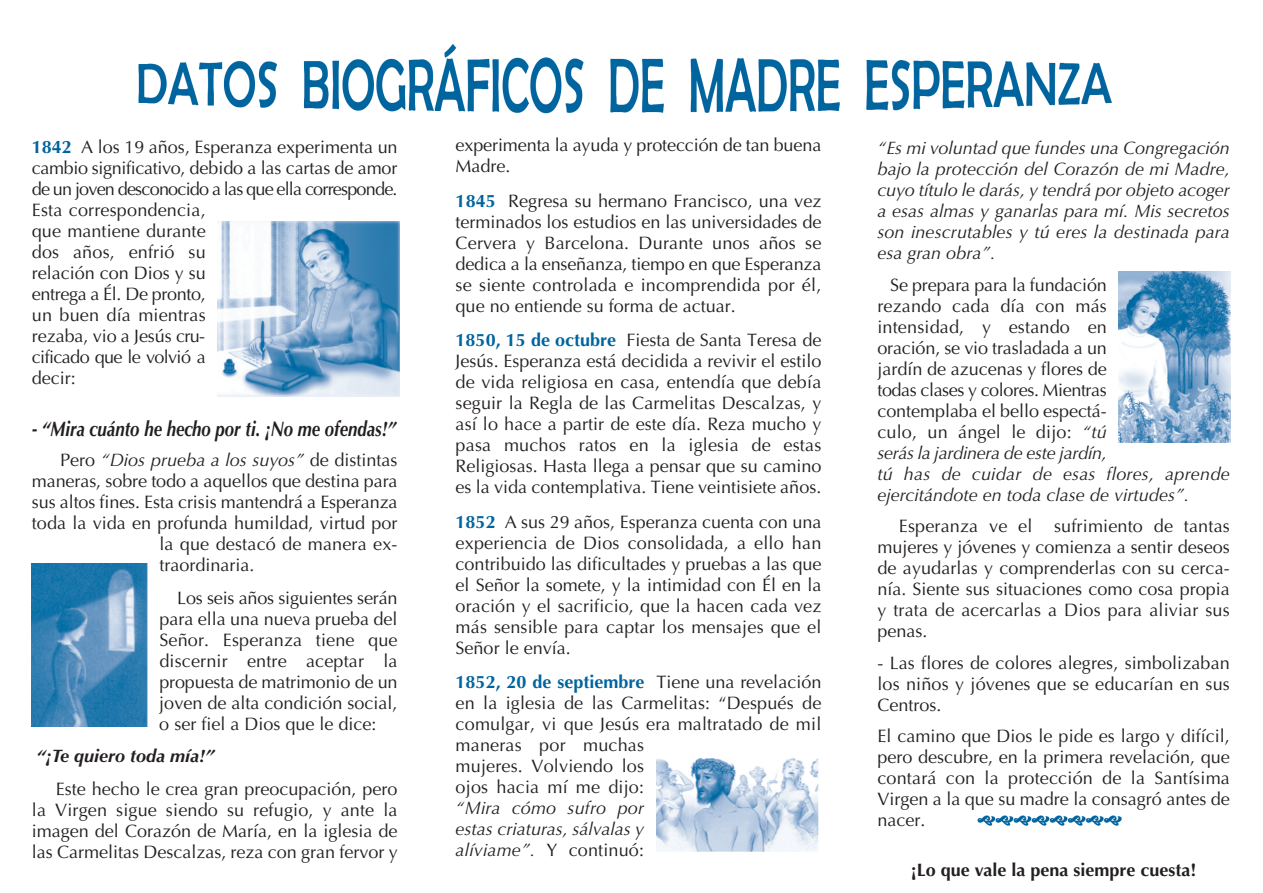
<style>
.page{position:relative;width:1263px;height:893px;background:#fff}
.page>*{position:absolute;margin:0;border:0;box-sizing:border-box;transform-origin:0 0}
.t1{font:italic 700 21px "Optima";color:#231f20;scale:.8 1}
.t2{font:18px/21px "Optima";color:#231f20;text-align:justify}
.t3{font:italic 18px/21px "Optima";letter-spacing:.005em;color:#231f20;text-align:justify}
.t4{font:700 18px "Optima";color:#231f20}
.t5{font:italic 700 18px "Optima";color:#231f20}
.s1{font-weight:700;color:#00649e}
.s2{font-style:normal}
.s3{font-style:italic}
</style>
<div class="page">
<img style="left:977px;top:815px;width:145px;height:11px">
<img style="left:138px;top:44px;width:974px;height:70px">
<img style="left:218px;top:221px;width:182px;height:176px">
<img style="left:32px;top:563px;width:115px;height:163px">
<img style="left:656px;top:758px;width:163px;height:94px">
<img style="left:1119px;top:271px;width:111px;height:171px">
<p class="t2" style="left:32px;top:136px;width:367px;text-align:left"><span class="s1">1842</span> A los 19 años, Esperanza experimenta un cambio significativo, debido a las cartas de amor de un joven desconocido a las que ella corresponde.<br>Esta correspondencia,<br>que mantiene durante<br>dos años, enfrió su<br>relación con Dios y su<br>entrega a Él. De pronto,<br>un buen día mientras<br>rezaba, vio a Jesús cru-<br>cificado que le volvió a<br>decir:</p>
<p class="t1" style="left:32px;top:417px;width:456px">- “Mira cuánto he hecho por ti. ¡No me ofendas!”</p>
<p class="t3" style="left:60px;top:450px;width:339px"><span class="s2">Pero</span> “Dios prueba a los suyos” <span class="s2">de distintas</span></p>
<p class="t2" style="left:32px;top:470px;width:367px">maneras, sobre todo a aquellos que destina para</p>
<p class="t2" style="left:32px;top:491px;width:367px">sus altos fines. Esta crisis mantendrá a Esperanza</p>
<p class="t2" style="left:32px;top:512px;width:367px">toda la vida en profunda humildad, virtud por</p>
<p class="t2" style="left:159px;top:533px;width:240px">la que destacó de manera ex-</p>
<p class="t2" style="left:159px;top:554px;width:97px">traordinaria.</p>
<p class="t2" style="left:159px;top:587px;width:240px;text-indent:18px">Los seis años siguientes serán para ella una nueva prueba del Señor. Esperanza tiene que discernir entre aceptar la propuesta de matrimonio de un joven de alta condición social, o ser fiel a Dios que le dice:</p>
<p class="t5" style="left:37px;top:745px;width:179px">“¡Te quiero toda mía!”</p>
<p class="t2" style="left:32px;top:778px;width:367px;text-indent:24px">Este hecho le crea gran preocupación, pero la Virgen sigue siendo su refugio, y ante la imagen del Corazón de María, en la iglesia de las Carmelitas Descalzas, reza con gran fervor y</p>
<p class="t2" style="left:456px;top:134px;width:367px">experimenta la ayuda y protección de tan buena<br>Madre.</p>
<p class="t2" style="left:456px;top:190px;width:367px"><span class="s1">1845</span> Regresa su hermano Francisco, una vez terminados los estudios en las universidades de Cervera y Barcelona. Durante unos años se dedica a la enseñanza, tiempo en que Esperanza se siente controlada e incomprendida por él, que no entiende su forma de actuar.</p>
<p class="t2" style="left:456px;top:329px;width:367px"><span class="s1">1850, 15 de octubre</span> Fiesta de Santa Teresa de Jesús. Esperanza está decidida a revivir el estilo de vida religiosa en casa, entendía que debía seguir la Regla de las Carmelitas Descalzas, y así lo hace a partir de este día. Reza mucho y pasa muchos ratos en la iglesia de estas Religiosas. Hasta llega a pensar que su camino es la vida contemplativa. Tiene veintisiete años.</p>
<p class="t2" style="left:456px;top:511px;width:367px"><span class="s1">1852</span> A sus 29 años, Esperanza cuenta con una experiencia de Dios consolidada, a ello han contribuido las dificultades y pruebas a las que el Señor la somete, y la intimidad con Él en la oración y el sacrificio, que la hacen cada vez más sensible para captar los mensajes que el Señor le envía.</p>
<p class="t2" style="left:456px;top:671px;width:367px;text-align:left"><span class="s1">1852, 20 de septiembre</span> Tiene una revelación en la iglesia de las Carmelitas: “Después de comulgar, vi que Jesús era maltratado de mil maneras por muchas<br>mujeres. Volviendo los<br>ojos hacia mí me dijo:</p>
<p class="t3" style="left:456px;top:798px;width:190px">“Mira cómo sufro por estas criaturas, sálvalas y alíviame”. <span class="s2">Y continuó:</span></p>
<p class="t3" style="left:877px;top:138px;width:354px">“Es mi voluntad que fundes una Congregación bajo la protección del Corazón de mi Madre, cuyo título le darás, y tendrá por objeto acoger a esas almas y ganarlas para mí. Mis secretos son inescrutables y tú eres la destinada para esa gran obra”.</p>
<p class="t2" style="left:877px;top:274px;width:354px;text-align:left;text-indent:13px">Se prepara para la fundación<br>rezando cada día con más<br>intensidad, y estando en<br>oración, se vio trasladada a un<br>jardín de azucenas y flores de<br>todas clases y colores. Mientras<br>contemplaba el bello espectá-<br>culo, un ángel le dijo: <span class="s3">“tú<br>serás la jardinera de este jardín,<br>tú has de cuidar de esas flores, aprende ejercitándote en toda clase de virtudes”.</span></p>
<p class="t2" style="left:877px;top:515px;width:354px;text-indent:21px">Esperanza ve el sufrimiento de tantas mujeres y jóvenes y comienza a sentir deseos de ayudarlas y comprenderlas con su cerca&shy;nía. Siente sus situaciones como cosa propia y trata de acercarlas a Dios para aliviar sus penas.</p>
<p class="t2" style="left:877px;top:652px;width:354px">- Las flores de colores alegres, simbolizaban los niños y jóvenes que se educarían en sus Centros.</p>
<p class="t2" style="left:877px;top:725px;width:354px">El camino que Dios le pide es largo y difícil, pero descubre, en la primera revelación, que contará con la protección de la Santísima Virgen a la que su madre la consagró antes de nacer.</p>
<p class="t4" style="left:911px;top:859px;width:287px">¡Lo que vale la pena siempre cuesta!</p>
</div>
